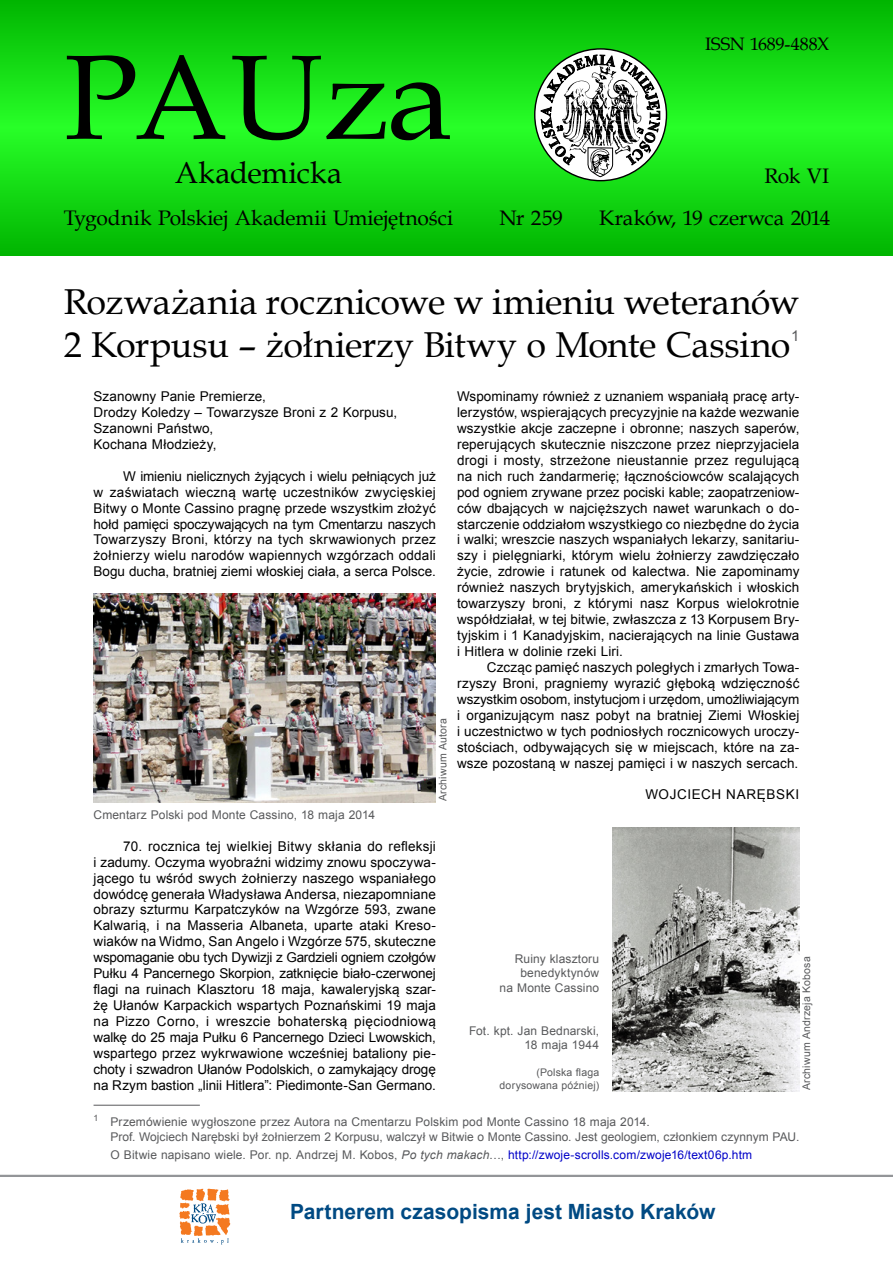
<style>
.page{position:relative;width:893px;height:1263px;background:#fff}
.page>*{position:absolute;margin:0;border:0;box-sizing:border-box;transform-origin:0 0}
.t1{font:120px "Book Antiqua";letter-spacing:-.01em;color:#000}
.t2{font:36px/43.2px "Book Antiqua";letter-spacing:-.005em;color:#000}
.t3{font:30px "Book Antiqua";color:#000}
.t4{font:21px/41.4px "Book Antiqua";letter-spacing:-.005em;color:#000;text-align:right}
.t5{font:700 21px "Arial";color:#004a83}
.t6{font:18px "Book Antiqua";letter-spacing:-.005em;color:#000}
.t7{font:14.85px "Arial";color:#58595b}
.t8{font:13.5px/15.9px "Arial";letter-spacing:.005em;color:#000;text-align:justify}
.t9{font:13.5px "Arial";letter-spacing:.05em;color:#000}
.t10{font:12px/14.4px "Arial";letter-spacing:.01em;color:#58595b;text-align:right}
.t11{font:10.5px/12.6px "Arial";letter-spacing:.015em;color:#58595b;text-align:right}
.s1{font-style:italic}
.s2{color:#0000c8}
</style>
<div class="page">
<svg style="left:0;top:0;width:893px;height:255px;background:#13d813"></svg>
<svg style="left:535px;top:49px;width:131px;height:132px"></svg>
<svg style="left:540px;top:46px;width:120px;height:131px"></svg>
<hr style="left:0;top:1175px;width:893px;height:2px;background:#939598">
<svg style="left:179px;top:1189px;width:51px;height:55px"></svg>
<hr style="left:94px;top:1105px;width:106px;height:1px;background:#58595b">
<img style="left:94px;top:594px;width:342px;height:209px">
<img style="left:612px;top:827px;width:187px;height:264px">
<h1 class="t1" style="left:64px;top:14px;width:390px">PAUza</h1>
<h3 class="t3" style="left:175px;top:152px;width:169px">Akademicka</h3>
<h3 class="t4" style="left:64px;top:197px;width:391px">Tygodnik Polskiej Akademii Umiejętności</h3>
<h3 class="t4" style="left:499px;top:197px;width:65px">Nr 259</h3>
<h3 class="t6" style="left:705px;top:32px;width:126px">ISSN 1689-488X</h3>
<h3 class="t4" style="left:599px;top:155px;width:232px">Rok VI<br>Kraków, 19 czerwca 2014</h3>
<h2 class="t2" style="left:64px;top:280px;width:737px">Rozważania rocznicowe w imieniu weteranów<br>2 Korpusu – żołnierzy Bitwy o Monte Cassino</h2>
<p class="t7" style="left:791px;top:326px;width:10px">1</p>
<p class="t8" style="left:94px;top:388px;width:305px;text-align:left">Szanowny Panie Premierze,<br>Drodzy Koledzy – Towarzysze Broni z 2 Korpusu,<br>Szanowni Państwo,<br>Kochana Młodzieży,</p>
<p class="t8" style="left:94px;top:468px;width:344px;text-indent:30px">W imieniu nielicznych żyjących i wielu pełniących już w zaświatach wieczną wartę uczestników zwycięskiej Bitwy o Monte Cassino pragnę przede wszystkim złożyć hołd pamięci spoczywających na tym Cmentarzu naszych Towarzyszy Broni, którzy na tych skrwawionych przez żołnierzy wielu narodów wapiennych wzgórzach oddali Bogu ducha, bratniej ziemi włoskiej ciała, a serca Polsce.</p>
<p class="t10" style="left:94px;top:808px;width:283px">Cmentarz Polski pod Monte Cassino, 18 maja 2014</p>
<p class="t11" style="left:436px;top:801px;width:84px;rotate:-90deg">Archiwum Autora</p>
<p class="t8" style="left:94px;top:838px;width:344px;text-indent:30px">70. rocznica tej wielkiej Bitwy skłania do refleksji i zadumy. Oczyma wyobraźni widzimy znowu spoczywa&shy;jącego tu wśród swych żołnierzy naszego wspaniałego dowódcę generała Władysława Andersa, niezapomniane obrazy szturmu Karpatczyków na Wzgórze 593, zwane Kalwarią, i na Masseria Albaneta, uparte ataki Kreso&shy;wiaków na Widmo, San Angelo i Wzgórze 575, skuteczne wspomaganie obu tych Dywizji z Gardzieli ogniem czołgów Pułku 4 Pancernego Skorpion, zatknięcie biało-czerwonej flagi na ruinach Klasztoru 18 maja, kawaleryjską szar&shy;żę Ułanów Karpackich wspartych Poznańskimi 19 maja na Pizzo Corno, i wreszcie bohaterską pięciodniową walkę do 25 maja Pułku 6 Pancernego Dzieci Lwowskich, wspartego przez wykrwawione wcześniej bataliony pie&shy;choty i szwadron Ułanów Podolskich, o zamykający drogę na Rzym bastion „linii Hitlera”: Piedimonte-San Germano.</p>
<p class="t8" style="left:457px;top:388px;width:344px">Wspominamy również z uznaniem wspaniałą pracę arty&shy;lerzystów, wspierających precyzyjnie na każde wezwanie wszystkie akcje zaczepne i obronne; naszych saperów, reperujących skutecznie niszczone przez nieprzyjaciela drogi i mosty, strzeżone nieustannie przez regulującą na nich ruch żandarmerię; łącznościowców scalających pod ogniem zrywane przez pociski kable; zaopatrzeniow&shy;ców dbających w najcięższych nawet warunkach o do&shy;starczenie oddziałom wszystkiego co niezbędne do życia i walki; wreszcie naszych wspaniałych lekarzy, sanitariu&shy;szy i pielęgniarki, którym wielu żołnierzy zawdzięczało życie, zdrowie i ratunek od kalectwa. Nie zapominamy również naszych brytyjskich, amerykańskich i włoskich towarzyszy broni, z którymi nasz Korpus wielokrotnie współdziałał, w tej bitwie, zwłaszcza z 13 Korpusem Bry&shy;tyjskim i 1 Kanadyjskim, nacierających na linie Gustawa i Hitlera w dolinie rzeki Liri.</p>
<p class="t8" style="left:457px;top:659px;width:344px;text-indent:30px">Czcząc pamięć naszych poległych i zmarłych Towa&shy;rzyszy Broni, pragniemy wyrazić głęboką wdzięczność wszystkim osobom, instytucjom i urzędom, umożliwiającym i organizującym nasz pobyt na bratniej Ziemi Włoskiej i uczestnictwo w tych podniosłych rocznicowych uroczy&shy;stościach, odbywających się w miejscach, które na za&shy;wsze pozostaną w naszej pamięci i w naszych sercach.</p>
<p class="t9" style="left:645px;top:785px;width:155px">WOJCIECH NARĘBSKI</p>
<p class="t10" style="left:500px;top:951px;width:101px">Ruiny klasztoru benedyktynów<br>na Monte Cassino</p>
<p class="t10" style="left:469px;top:1023px;width:132px">Fot. kpt. Jan Bednarski,<br>18 maja 1944</p>
<p class="t11" style="left:500px;top:1066px;width:101px">(Polska flaga dorysowana później)</p>
<p class="t11" style="left:800px;top:1090px;width:135px;rotate:-90deg">Archiwum Andrzeja Kobosa</p>
<p class="t10" style="left:111px;top:1115px;width:690px;text-align:left;text-indent:-17px"><sup>1</sup> Przemówienie wygłoszone przez Autora na Cmentarzu Polskim pod Monte Cassino 18 maja 2014.<br>Prof. Wojciech Narębski był żołnierzem 2 Korpusu, walczył w Bitwie o Monte Cassino. Jest geologiem, członkiem czynnym PAU.</p>
<p class="t10" style="left:111px;top:1148px;width:643px">O Bitwie napisano wiele. Por. np. Andrzej M. Kobos, <span class="s1">Po tych makach</span>…, <span class="s2">http://zwoje-scrolls.com/zwoje16/text06p.htm</span></p>
<h3 class="t5" style="left:290px;top:1196px;width:427px">Partnerem czasopisma jest Miasto Kraków</h3>
</div>
